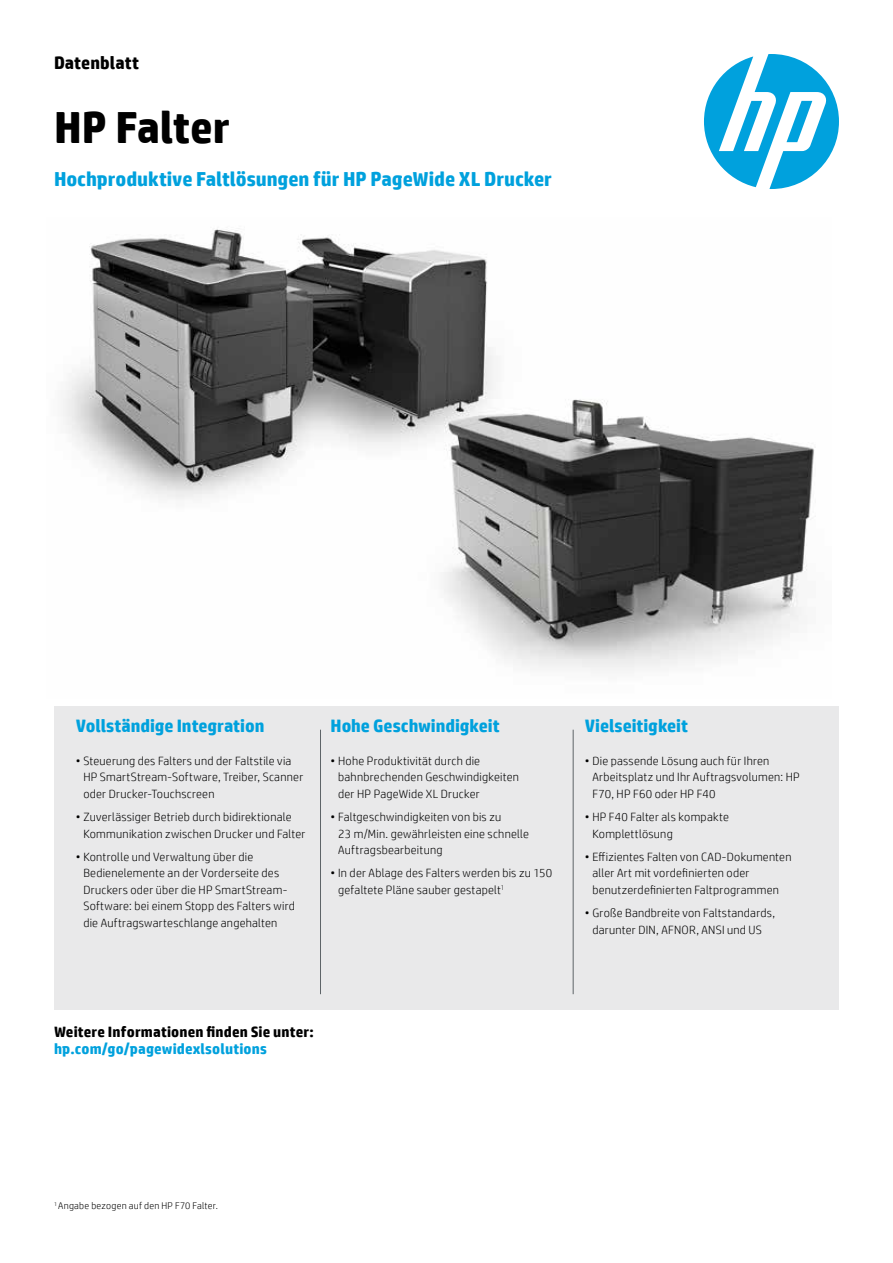
<style>
.page{position:relative;width:893px;height:1263px;background:#fff}
.page>*{position:absolute;margin:0;border:0;box-sizing:border-box;transform-origin:0 0}
.t1{font:700 45px "HP Simplified";letter-spacing:-.005em;color:#000}
.t2{font:700 20.25px "HP Simplified";color:#00a1dd}
.t3{font:700 18px "HP Simplified";color:#00a1dd}
.t4{font:700 18px "HP Simplified";color:#000}
.t5{font:700 15px "HP Simplified";letter-spacing:.01em;color:#000}
.t6{font:700 15px "HP Simplified";letter-spacing:.01em;color:#00a1dd}
.t7{font:300 12px/16.5px "HP Simplified";letter-spacing:.02em;color:#000}
.t8{font:300 9.75px "HP Simplified";letter-spacing:.025em;color:#000}
</style>
<div class="page">
<svg style="left:704px;top:54px;width:135px;height:135px"></svg>
<img style="left:63px;top:229px;width:751px;height:442px">
<div style="left:54px;top:706px;width:785px;height:304px;background:#e6e7e8"></div>
<hr style="left:320px;top:730px;width:1px;height:264px;background:#5e6468">
<hr style="left:573px;top:730px;width:1px;height:264px;background:#5e6468">
<h3 class="t4" style="left:54px;top:51px;width:87px">Datenblatt</h3>
<h1 class="t1" style="left:54px;top:98px;width:177px">HP Falter</h1>
<h2 class="t2" style="left:54px;top:166px;width:500px">Hochproduktive Faltlösungen für HP PageWide XL Drucker</h2>
<h3 class="t3" style="left:76px;top:714px;width:190px">Vollständige Integration</h3>
<p class="t7" style="left:83px;top:752px;width:221px;text-indent:-8px">• Steuerung des Falters und der Faltstile via<br>HP SmartStream-Software, Treiber, Scanner oder Drucker-Touchscreen</p>
<p class="t7" style="left:83px;top:808px;width:224px;text-indent:-8px">• Zuverlässiger Betrieb durch bidirektionale<br>Kommunikation zwischen Drucker und Falter</p>
<p class="t7" style="left:83px;top:848px;width:213px;text-indent:-8px">• Kontrolle und Verwaltung über die Bedienelemente an der Vorderseite des Druckers oder über die HP SmartStream-Software: bei einem Stopp des Falters wird die Auftragswarteschlange angehalten</p>
<h3 class="t3" style="left:331px;top:714px;width:171px">Hohe Geschwindigkeit</h3>
<p class="t7" style="left:338px;top:752px;width:182px;text-indent:-8px">• Hohe Produktivität durch die bahnbrechenden Geschwindigkeiten der HP PageWide XL Drucker</p>
<p class="t7" style="left:338px;top:808px;width:192px;text-indent:-8px">• Faltgeschwindigkeiten von bis zu<br>23 m/Min. gewährleisten eine schnelle<br>Auftragsbearbeitung</p>
<p class="t7" style="left:338px;top:864px;width:215px;text-indent:-8px">• In der Ablage des Falters werden bis zu 150 gefaltete Pläne sauber gestapelt<sup>1</sup></p>
<h3 class="t3" style="left:585px;top:714px;width:105px">Vielseitigkeit</h3>
<p class="t7" style="left:592px;top:752px;width:209px;text-indent:-8px">• Die passende Lösung auch für Ihren<br>Arbeitsplatz und Ihr Auftragsvolumen: HP<br>F70, HP F60 oder HP F40</p>
<p class="t7" style="left:592px;top:808px;width:138px;text-indent:-8px">• HP F40 Falter als kompakte<br>Komplettlösung</p>
<p class="t7" style="left:592px;top:848px;width:201px;text-indent:-8px">• Effizientes Falten von CAD-Dokumenten aller Art mit vordefinierten oder benutzerdefinierten Faltprogrammen</p>
<p class="t7" style="left:585px;top:904px;width:192px;text-align:center">• Große Bandbreite von Faltstandards, darunter DIN, AFNOR, ANSI und US</p>
<p class="t5" style="left:54px;top:1022px;width:261px">Weitere Informationen finden Sie unter:</p>
<p class="t6" style="left:54px;top:1038px;width:214px">hp.com/go/pagewidexlsolutions</p>
<p class="t8" style="left:54px;top:1199px;width:165px"><sup>1</sup> Angabe bezogen auf den HP F70 Falter.</p>
</div>
